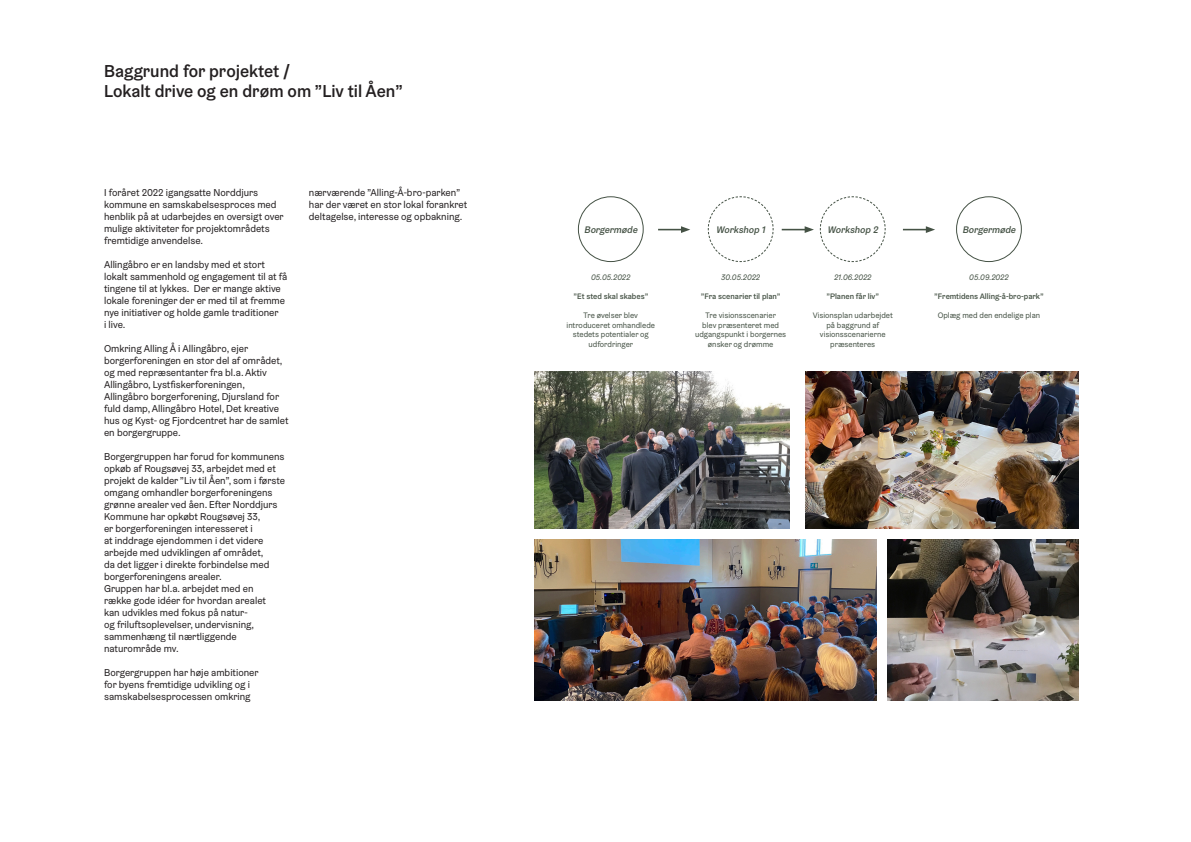
<style>
.page{position:relative;width:1191px;height:842px;background:#fff}
.page>*{position:absolute;margin:0;border:0;box-sizing:border-box;transform-origin:0 0}
.t1{font:500 17.3px "Graebenbach";color:#231f20}
.t2{font:10px/12px "Graebenbach";color:#231f20}
.t3{font:italic 500 9.5px "Graebenbach";color:#455245}
.t4{font:8px/9.5px "Graebenbach";color:#455245;text-align:center}
.t5{font:500 8px "Graebenbach";color:#455245}
.t6{font:italic 8px "Graebenbach";letter-spacing:-.01em;color:#455245}
</style>
<div class="page">
<img style="left:534px;top:372px;width:256px;height:156px">
<img style="left:534px;top:540px;width:342px;height:161px">
<img style="left:805px;top:372px;width:274px;height:156px">
<img style="left:887px;top:540px;width:192px;height:161px">
<div style="left:578px;top:196px;width:65px;height:66px;border:1px solid #455245;border-radius:50%"></div>
<svg style="left:707px;top:196px;width:67px;height:66px"></svg>
<div style="left:956px;top:196px;width:65px;height:66px;border:1px solid #455245;border-radius:50%"></div>
<svg style="left:658px;top:226px;width:32px;height:7px"></svg>
<svg style="left:781px;top:196px;width:105px;height:66px"></svg>
<svg style="left:903px;top:226px;width:32px;height:7px"></svg>
<p class="t1" style="left:104px;top:60px;width:188px">Baggrund for projektet /</p>
<p class="t1" style="left:104px;top:81px;width:300px">Lokalt drive og en drøm om ”Liv til Åen”</p>
<p class="t2" style="left:104px;top:186px;width:181px">I foråret 2022 igangsatte Norddjurs kommune en samskabelsesproces med henblik på at udarbejdes en oversigt over mulige aktiviteter for projektområdets fremtidige anvendelse.</p>
<p class="t2" style="left:104px;top:258px;width:185px">Allingåbro er en landsby med et stort lokalt sammenhold og engagement til at få tingene til at lykkes. Der er mange aktive lokale foreninger der er med til at fremme nye initiativer og holde gamle traditioner<br>i live.</p>
<p class="t2" style="left:104px;top:342px;width:186px">Omkring Alling Å i Allingåbro, ejer borgerforeningen en stor del af området, og med repræsentanter fra bl.a. Aktiv Allingåbro, Lystfiskerforeningen, Allingåbro borgerforening, Djursland for fuld damp, Allingåbro Hotel, Det kreative hus og Kyst- og Fjordcentret har de samlet en borgergruppe.</p>
<p class="t2" style="left:104px;top:450px;width:183px">Borgergruppen har forud for kommunens opkøb af Rougsøvej 33, arbejdet med et projekt de kalder ”Liv til Åen”, som i første omgang omhandler borgerforeningens grønne arealer ved åen. Efter Norddjurs Kommune har opkøbt Rougsøvej 33,<br>er borgerforeningen interesseret i<br>at inddrage ejendommen i det videre arbejde med udviklingen af området,<br>da det ligger i direkte forbindelse med borgerforeningens arealer.</p>
<p class="t2" style="left:104px;top:582px;width:163px">Gruppen har bl.a. arbejdet med en række gode idéer for hvordan arealet kan udvikles med fokus på natur-<br>og friluftsoplevelser, undervisning, sammenhæng til nærtliggende naturområde mv.</p>
<p class="t2" style="left:104px;top:666px;width:156px">Borgergruppen har høje ambitioner for byens fremtidige udvikling og i samskabelsesprocessen omkring</p>
<p class="t2" style="left:309px;top:186px;width:160px">nærværende ”Alling-Å-bro-parken” har der været en stor lokal forankret deltagelse, interesse og opbakning.</p>
<p class="t3" style="left:584px;top:223px;width:57px">Borgermøde</p>
<p class="t3" style="left:716px;top:223px;width:52px">Workshop 1</p>
<p class="t3" style="left:827px;top:223px;width:54px">Workshop 2</p>
<p class="t3" style="left:962px;top:223px;width:57px">Borgermøde</p>
<p class="t6" style="left:591px;top:272px;width:41px">05.05.2022</p>
<p class="t5" style="left:573px;top:291px;width:76px">”Et sted skal skabes”</p>
<p class="t4" style="left:566px;top:311px;width:90px">Tre øvelser blev introduceret omhandlede stedets potentialer og udfordringer</p>
<p class="t6" style="left:721px;top:272px;width:40px">30.05.2022</p>
<p class="t5" style="left:701px;top:291px;width:81px">”Fra scenarier til plan”</p>
<p class="t4" style="left:695px;top:311px;width:93px">Tre visionsscenarier<br>blev præsenteret med udgangspunkt i borgernes ønsker og drømme</p>
<p class="t6" style="left:834px;top:272px;width:39px">21.06.2022</p>
<p class="t5" style="left:826px;top:291px;width:54px">”Planen får liv”</p>
<p class="t4" style="left:812px;top:311px;width:82px">Visionsplan udarbejdet på baggrund af visionsscenarierne præsenteres</p>
<p class="t6" style="left:969px;top:272px;width:41px">05.09.2022</p>
<p class="t5" style="left:934px;top:291px;width:111px">”Fremtidens Alling-å-bro-park”</p>
<p class="t4" style="left:937px;top:311px;width:104px">Oplæg med den endelige plan</p>
</div>
